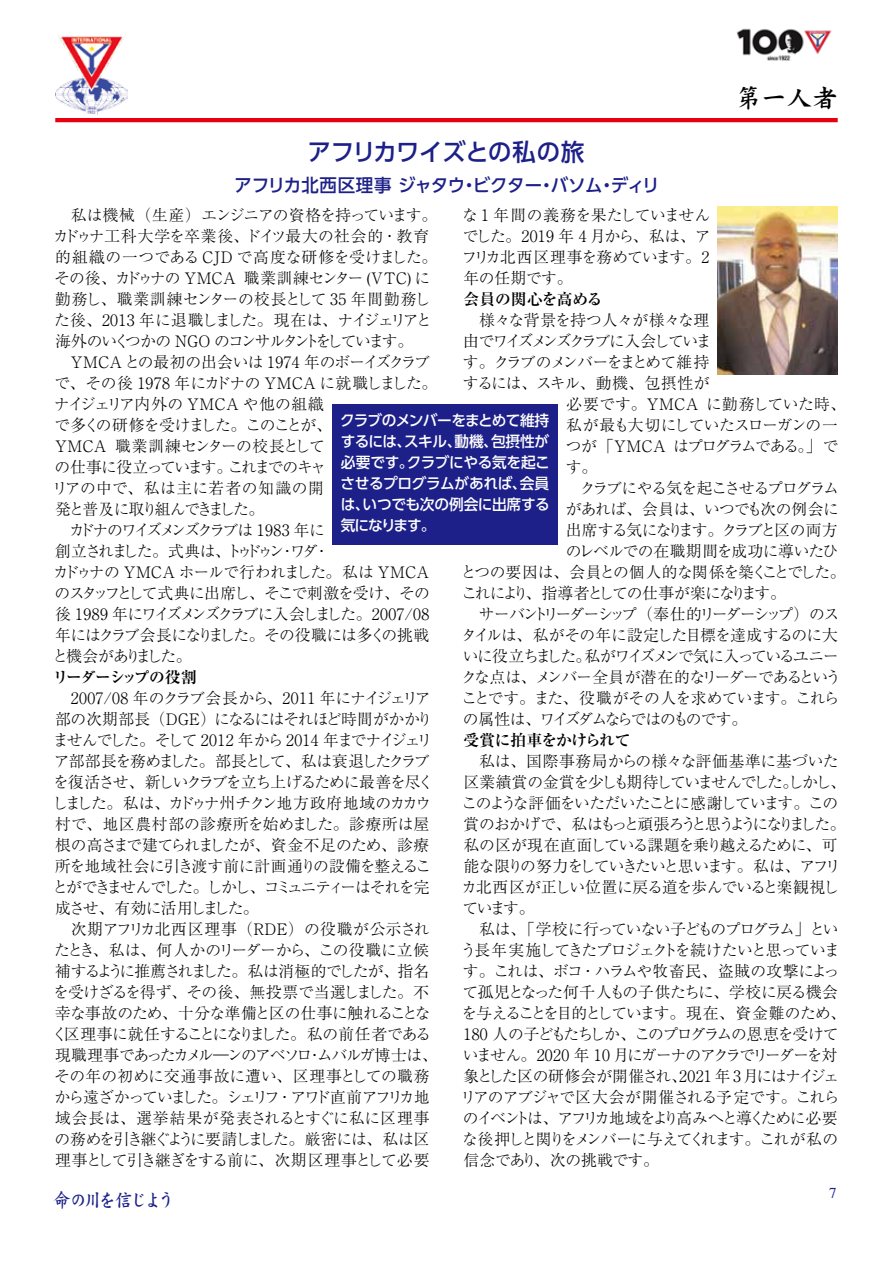
<style>
.page{position:relative;width:893px;height:1263px;background:#fff}
.page>*{position:absolute;margin:0;border:0;box-sizing:border-box;transform-origin:0 0}
.t1{font:25.5px "DF Kai Sho Std W7";color:#000}
.t2{font:500 24px "UD Shin Go Pro";letter-spacing:-.015em;color:#1d2088}
.t3{font:19.5px "DF Kai Sho Std W7";letter-spacing:-.16em;color:#1d2088;scale:.9 1}
.t4{font:500 18px "UD Shin Go Pro";letter-spacing:-.015em;color:#1d2088}
.t5{font:300 15.75px/21px "Ryumin Pro";letter-spacing:-.06em;color:#000}
.t6{font:300 15.75px/21px "Ryumin Pro";letter-spacing:-.04em;color:#000}
.t7{font:300 15.75px "Ryumin Pro";letter-spacing:-.115em;color:#000}
.t8{font:300 15.75px "Ryumin Pro";letter-spacing:-.09em;color:#000}
.t9{font:300 15.75px "Ryumin Pro";letter-spacing:-.095em;color:#000}
.t10{font:300 15.75px "Ryumin Pro";letter-spacing:.005em;color:#000}
.t11{font:300 15.75px "Ryumin Pro";letter-spacing:-.14em;color:#000}
.t12{font:300 15.75px "Ryumin Pro";color:#000}
.t13{font:300 15.75px "Ryumin Pro";letter-spacing:-.03em;color:#000}
.t14{font:300 15.75px "Ryumin Pro";letter-spacing:-.11em;color:#000}
.t15{font:300 15.75px "Ryumin Pro";letter-spacing:-.165em;color:#000}
.t16{font:300 15.75px "Ryumin Pro";letter-spacing:-.135em;color:#000}
.t17{font:300 15.75px "Ryumin Pro";letter-spacing:-.105em;color:#000}
.t18{font:300 15.75px "Ryumin Pro";letter-spacing:-.085em;color:#000}
.t19{font:300 15.75px "Ryumin Pro";letter-spacing:-.155em;color:#000}
.t20{font:300 15.75px "Ryumin Pro";letter-spacing:.02em;color:#000}
.t21{font:300 15.75px "Ryumin Pro";letter-spacing:-.035em;color:#000}
.t22{font:300 15.75px "Ryumin Pro";letter-spacing:.025em;color:#000}
.t23{font:300 15.75px "Ryumin Pro";letter-spacing:.015em;color:#000}
.t24{font:300 15.75px "Ryumin Pro";letter-spacing:.035em;color:#000}
.t25{font:300 15.75px "Ryumin Pro";letter-spacing:-.02em;color:#000}
.t26{font:300 15.75px "Ryumin Pro";letter-spacing:-.13em;color:#000}
.t27{font:700 15.75px "Ryumin Pro";letter-spacing:-.025em;color:#000}
.t28{font:700 15.75px "Ryumin Pro";letter-spacing:-.095em;color:#000}
.t29{font:700 15.75px "Ryumin Pro";color:#000}
.t30{font:500 15px/21px "UD Shin Go Pro";letter-spacing:-.025em;color:#fff;text-align:justify}
.t31{font:15px "Times";color:#1d2088}
</style>
<div class="page">
<hr style="left:55px;top:118px;width:783px;height:4px;background:#e60012">
<img style="left:55px;top:34px;width:73px;height:80px">
<img style="left:736px;top:28px;width:96px;height:33px">
<img style="left:718px;top:207px;width:119px;height:167px">
<div style="left:332px;top:404px;width:226px;height:140px;background:#1d2088"></div>
<h2 class="t2" style="left:308px;top:133px;width:278px">アフリカワイズとの私の旅</h2>
<p class="t4" style="left:235px;top:171px;width:426px">アフリカ北西区理事 ジャタウ・ビクター・バソム・ディリ</p>
<h1 class="t1" style="left:736px;top:84px;width:103px">第一人者</h1>
<p class="t5" style="left:461px;top:203px;width:250px;text-align:justify">な 1 年間の義務を果たしていませんでした。2019 年 4 月から、私は、アフリカ北西区理事を務めています。2年の任期です。</p>
<p class="t29" style="left:463px;top:286px;width:141px">会員の関心を高める</p>
<p class="t25" style="left:479px;top:307px;width:232px">様々な背景を持つ人々が様々な理</p>
<p class="t19" style="left:463px;top:328px;width:250px">由でワイズメンズクラブに入会していま</p>
<p class="t9" style="left:463px;top:349px;width:248px">す。クラブのメンバーをまとめて維持</p>
<p class="t5" style="left:463px;top:371px;width:248px">するには、スキル、動機、包摂性が</p>
<p class="t20" style="left:566px;top:391px;width:281px">必要です。YMCA に勤務していた時、</p>
<p class="t5" style="left:566px;top:413px;width:273px">私が最も大切にしていたスローガンの一</p>
<p class="t9" style="left:566px;top:433px;width:274px">つが「YMCA はプログラムである。」で</p>
<p class="t5" style="left:566px;top:455px;width:33px">す。</p>
<p class="t5" style="left:580px;top:476px;width:261px">クラブにやる気を起こさせるプログラム</p>
<p class="t21" style="left:566px;top:496px;width:274px">があれば、会員は、いつでも次の例会に</p>
<p class="t17" style="left:566px;top:517px;width:273px">出席する気になります。クラブと区の両方</p>
<p class="t5" style="left:566px;top:539px;width:274px">のレベルでの在職期間を成功に導いたひ</p>
<p class="t5" style="left:461px;top:560px;width:386px">とつの要因は、会員との個人的な関係を築くことでした。</p>
<p class="t14" style="left:461px;top:580px;width:326px">これにより、指導者としての仕事が楽になります。</p>
<p class="t11" style="left:479px;top:601px;width:362px">サーバントリーダーシップ（奉仕的リーダーシップ）のス</p>
<p class="t5" style="left:461px;top:623px;width:378px">タイルは、私がその年に設定した目標を達成するのに大</p>
<p class="t8" style="left:463px;top:643px;width:378px">いに役立ちました。私がワイズメンで気に入っているユニー</p>
<p class="t5" style="left:461px;top:665px;width:381px">クな点は、メンバー全員が潜在的なリーダーであるという</p>
<p class="t6" style="left:461px;top:686px;width:380px">ことです。また、役職がその人を求めています。これら</p>
<p class="t7" style="left:463px;top:706px;width:286px">の属性は、ワイズダムならではのものです。</p>
<p class="t27" style="left:463px;top:727px;width:168px">受賞に拍車をかけられて</p>
<p class="t5" style="left:461px;top:749px;width:386px;text-indent:18px">私は、国際事務局からの様々な評価基準に基づいた区業績賞の金賞を少しも期待していませんでした。しかし、このような評価をいただいたことに感謝しています。この賞のおかげで、私はもっと頑張ろうと思うようになりました。私の区が現在直面している課題を乗り越えるために、可能な限りの努力をしていきたいと思います。私は、アフリカ北西区が正しい位置に戻る道を歩んでいると楽観視しています。</p>
<p class="t5" style="left:461px;top:917px;width:387px;text-indent:19px">私は、「学校に行っていない子どものプログラム」という長年実施してきたプロジェクトを続けたいと思っています。これは、ボコ・ハラムや牧畜民、盗賊の攻撃によって孤児となった何千人もの子供たちに、学校に戻る機会を与えることを目的としています。現在、資金難のため、<br>180 人の子どもたちしか、このプログラムの恩恵を受けていません。2020 年 10 月にガーナのアクラでリーダーを対象とした区の研修会が開催され、2021 年 3月にはナイジェリアのアブジャで区大会が開催される予定です。これらのイベントは、アフリカ地域をより高みへと導くために必要な後押しと関りをメンバーに与えてくれます。これが私の信念であり、次の挑戦です。</p>
<p class="t6" style="left:53px;top:203px;width:385px;text-indent:18px">私は機械（生産）エンジニアの資格を持っています。カドゥナ工科大学を卒業後、ドイツ最大の社会的・教育的組織の一つである CJD で高度な研修を受けました。その後、カドゥナの YMCA 職業訓練センター (VTC) に勤務し、職業訓練センターの校長として 35 年間勤務した後、2013 年に退職しました。現在は、ナイジェリアと海外のいくつかの NGO のコンサルタントをしています。</p>
<p class="t12" style="left:71px;top:350px;width:360px">YMCAとの最初の出会いは 1974 年のボーイズクラブ</p>
<p class="t10" style="left:55px;top:371px;width:384px">で、その後 1978 年にカドナの YMCA に就職しました。</p>
<p class="t22" style="left:54px;top:392px;width:271px">ナイジェリア内外の YMCA や他の組織</p>
<p class="t8" style="left:55px;top:413px;width:279px">で多くの研修を受けました。このことが、</p>
<p class="t23" style="left:55px;top:434px;width:271px">YMCA 職業訓練センターの校長として</p>
<p class="t18" style="left:54px;top:455px;width:273px">の仕事に役立っています。これまでのキャ</p>
<p class="t24" style="left:52px;top:476px;width:273px">リアの中で、私は主に若者の知識の開</p>
<p class="t26" style="left:55px;top:497px;width:211px">発と普及に取り組んできました。</p>
<p class="t16" style="left:69px;top:518px;width:257px">カドナのワイズメンズクラブは 1983 年に</p>
<p class="t15" style="left:55px;top:539px;width:276px">創立されました。式典は、トゥドゥン・ワダ・</p>
<p class="t13" style="left:53px;top:560px;width:378px">カドゥナの YMCA ホールで行われました。私は YMCA</p>
<p class="t5" style="left:54px;top:581px;width:377px">のスタッフとして式典に出席し、そこで刺激を受け、その</p>
<p class="t7" style="left:55px;top:602px;width:376px">後 1989 年にワイズメンズクラブに入会しました。2007/08</p>
<p class="t5" style="left:55px;top:623px;width:376px">年にはクラブ会長になりました。その役職には多くの挑戦</p>
<p class="t7" style="left:53px;top:644px;width:140px">と機会がありました。</p>
<p class="t28" style="left:53px;top:665px;width:146px">リーダーシップの役割</p>
<p class="t5" style="left:52px;top:686px;width:383px;text-indent:19px">2007/08 年のクラブ会長から、2011 年にナイジェリア部の次期部長（DGE）になるにはそれほど時間がかかりませんでした。そして 2012 年から 2014 年までナイジェリア部部長を務めました。部長として、私は衰退したクラブを復活させ、新しいクラブを立ち上げるために最善を尽くしました。私は、カドゥナ州チクン地方政府地域のカカウ村で、地区農村部の診療所を始めました。診療所は屋根の高さまで建てられましたが、資金不足のため、診療所を地域社会に引き渡す前に計画通りの設備を整えることができませんでした。しかし、コミュニティーはそれを完成させ、有効に活用しました。</p>
<p class="t5" style="left:52px;top:917px;width:387px;text-indent:19px">次期アフリカ北西区理事（RDE）の役職が公示されたとき、私は、何人かのリーダーから、この役職に立候補するように推薦されました。私は消極的でしたが、指名を受けざるを得ず、その後、無投票で当選しました。不幸な事故のため、十分な準備と区の仕事に触れることなく区理事に就任することになりました。私の前任者である現職理事であったカメル―ンのアベソロ・ムバルガ博士は、その年の初めに交通事故に遭い、区理事としての職務から遠ざかっていました。シェリフ・アワド直前アフリカ地域会長は、選挙結果が発表されるとすぐに私に区理事の務めを引き継ぐように要請しました。厳密には、私は区理事として引き継ぎをする前に、次期区理事として必要</p>
<p class="t30" style="left:340px;top:409px;width:211px">クラブのメンバーをまとめて維持するには、スキル、動機、包摂性が必要です。クラブにやる気を起こさせるプログラムがあれば、会員は、いつでも次の例会に出席する気になります。</p>
<p class="t3" style="left:53px;top:1190px;width:136px">命の川を信じよう</p>
<p class="t31" style="left:829px;top:1179px;width:9px">7</p>
</div>
